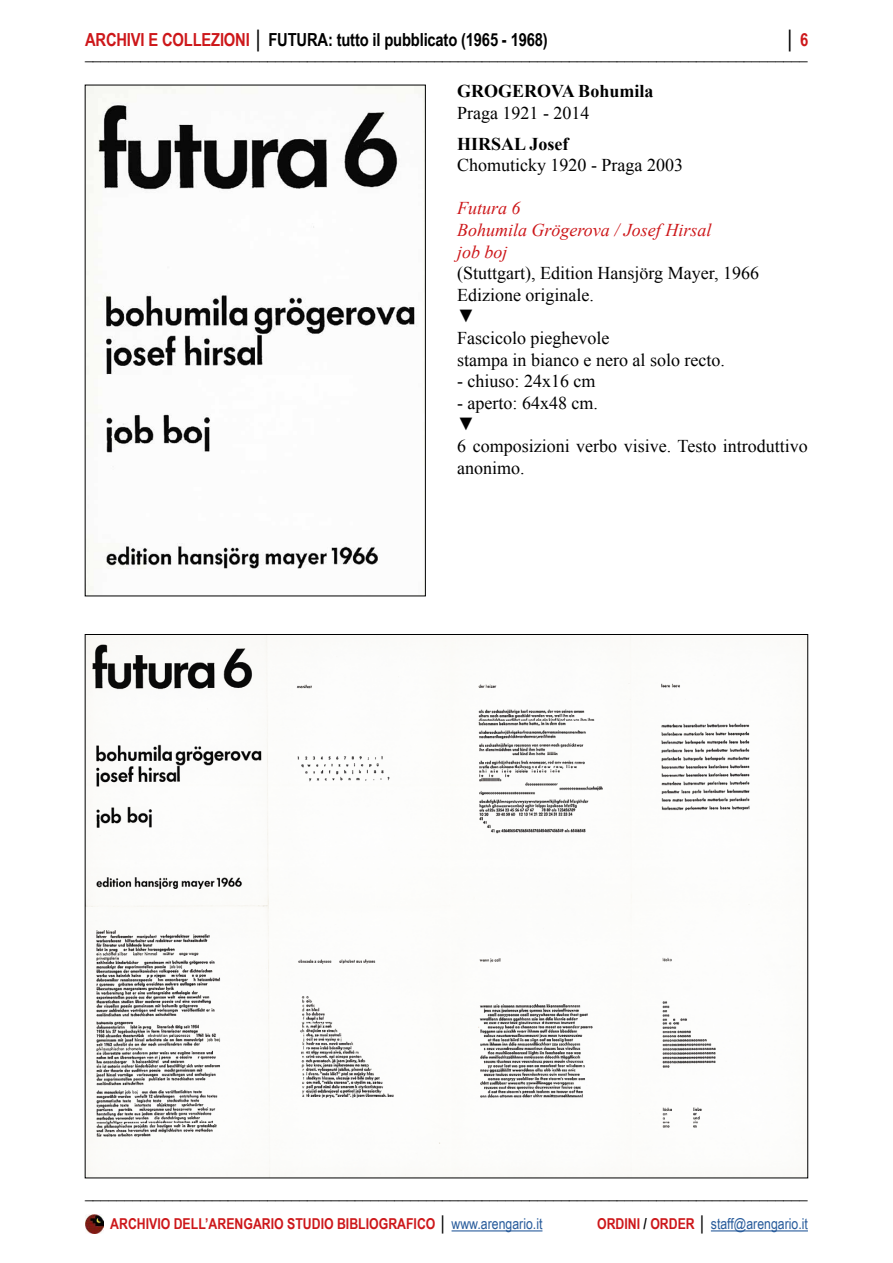
<style>
.page{position:relative;width:893px;height:1263px;background:#fff}
.page>*{position:absolute;margin:0;border:0;box-sizing:border-box;transform-origin:0 0}
.t1{font:18px/21.6px "Times New Roman";color:#000}
.t2{font:18px/13.5px "Arial Narrow";color:#000;text-align:right}
.t3{font:700 18px "Arial Narrow";letter-spacing:-.01em;color:#000}
.t4{font:italic 18px/21.6px "Times New Roman";color:#cd171a}
.t5{font:700 18px "Times New Roman";color:#000}
.t6{font:700 15px "Arial Narrow";color:#cd171a}
.t7{font:15px "Arial Narrow";color:#275b9b}
.s1{font-weight:700}
.s2{font-weight:700;color:#cd171a}
.s3{color:#cd171a}
.s4{color:#000}
.s5{font-weight:400;color:#275b9b}
.s6{font-weight:700;color:#000}
</style>
<div class="page">
<hr style="left:452px;top:1230px;width:90px;height:1px;background:#275b9b">
<hr style="left:711px;top:1230px;width:97px;height:1px;background:#275b9b">
<img style="left:85px;top:1215px;width:19px;height:18px">
<img style="left:87px;top:636px;width:719px;height:540px">
<img style="left:87px;top:87px;width:337px;height:507px">
<p class="t2" style="left:85px;top:32px;width:725px"><span class="s1">│</span> <span class="s2">6 </span>___________________________________________________________________________________________</p>
<p class="t5" style="left:457px;top:79px;width:198px">GROGEROVA Bohumila</p>
<p class="t1" style="left:457px;top:102px;width:134px">Praga 1921 - 2014</p>
<p class="t5" style="left:457px;top:131px;width:113px">HIRSAL Josef</p>
<p class="t1" style="left:457px;top:154px;width:227px">Chomuticky 1920 - Praga 2003</p>
<p class="t4" style="left:457px;top:197px;width:256px">Futura 6<br>Bohumila Grögerova / Josef Hirsal job boj</p>
<p class="t1" style="left:457px;top:262px;width:303px">(Stuttgart), Edition Hansjörg Mayer, 1966<br>Edizione originale.<br>▼<br>Fascicolo pieghevole<br>stampa in bianco e nero al solo recto.</p>
<p class="t1" style="left:457px;top:370px;width:140px">- chiuso: 24x16 cm</p>
<p class="t1" style="left:457px;top:392px;width:352px">- aperto: 64x48 cm.<br>▼<br>6 composizioni verbo visive. Testo introduttivo anonimo.</p>
<p class="t3" style="left:85px;top:26px;width:464px"><span class="s3">ARCHIVI E COLLEZIONI</span> │ FUTURA: tutto il pubblicato (1965 - 1968)</p>
<p class="t2" style="left:85px;top:1185px;width:724px">___________________________________________________________________________________________</p>
<p class="t6" style="left:110px;top:1213px;width:434px">ARCHIVIO DELL’ARENGARIO STUDIO BIBLIOGRAFICO <span class="s4">│</span> <span class="s5">www.arengario.it</span></p>
<p class="t7" style="left:597px;top:1213px;width:212px"><span class="s2">ORDINI</span> <span class="s6">/</span> <span class="s2">ORDER</span> <span class="s6">│</span> staff@arengario.it</p>
</div>
